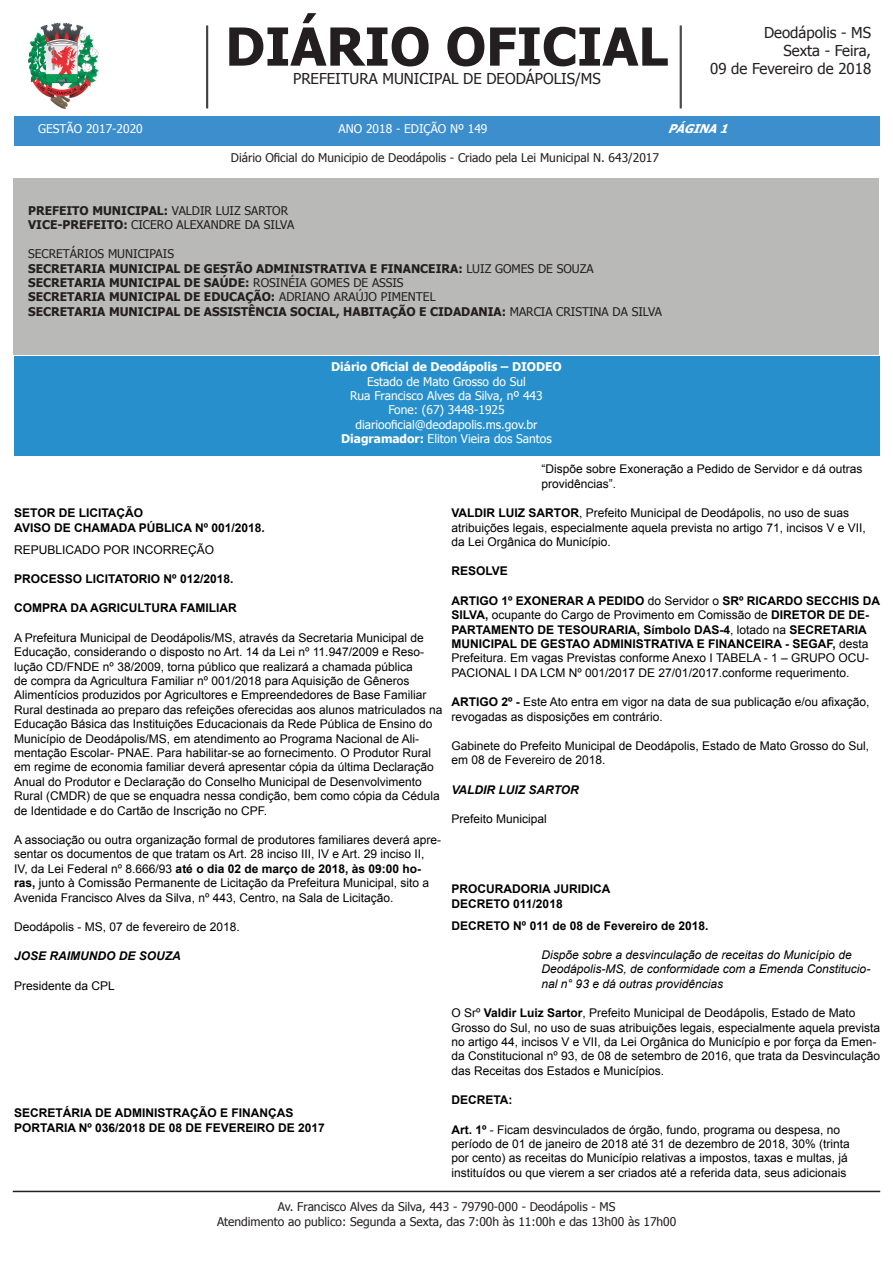
<style>
.page{position:relative;width:893px;height:1263px;background:#fff}
.page>*{position:absolute;margin:0;border:0;box-sizing:border-box;transform-origin:0 0}
.t1{font:700 52.5px "Tahoma";color:#231f20}
.t2{font:15px/18px "Tahoma";color:#231f20;text-align:right}
.t3{font:12px/14.4px "Arial";color:#000}
.t4{font:700 12px/14.4px "Tahoma";color:#231f20}
.t5{font:700 12px/14.4px "Arial";color:#000}
.t6{font:12px/14.4px "Tahoma";color:#231f20}
.t7{font:12px/14.4px "Tahoma";color:#fff;text-align:center}
.t8{font:italic 12px/14.4px "Arial";color:#000}
.t9{font:italic 700 12px "Arial";color:#000}
.t10{font:700 12px "Tahoma";color:#fff}
.t11{font:italic 700 12px "Tahoma";color:#fff}
.s1{font-weight:700}
.s2{font-weight:400}
</style>
<div class="page">
<div style="left:14px;top:357px;width:866px;height:99px;background:#2790cc"></div>
<div style="left:13px;top:178px;width:866px;height:176px;background:#b9b9b8"></div>
<hr style="left:207px;top:26px;width:1px;height:82px;background:#231f20">
<hr style="left:206px;top:26px;width:1px;height:82px;background:#231f20">
<hr style="left:681px;top:26px;width:1px;height:82px;background:#231f20">
<hr style="left:680px;top:26px;width:1px;height:82px;background:#231f20">
<div style="left:14px;top:117px;width:865px;height:29px;background:#3c8ecc"></div>
<img style="left:28px;top:23px;width:71px;height:85px">
<hr style="left:13px;top:1191px;width:867px;height:1px;background:#231f20">
<p class="t7" style="left:38px;top:122px;width:106px">GESTÃO 2017-2020</p>
<h1 class="t1" style="left:225px;top:10px;width:444px">DIÁRIO OFICIAL</h1>
<p class="t2" style="left:293px;top:70px;width:309px">PREFEITURA MUNICIPAL DE DEODÁPOLIS/MS</p>
<p class="t2" style="left:710px;top:24px;width:163px">Deodápolis - MS<br>Sexta - Feira,<br>09 de Fevereiro de 2018</p>
<p class="t7" style="left:339px;top:122px;width:150px">ANO 2018 - EDIÇÃO Nº 149</p>
<p class="t6" style="left:231px;top:151px;width:430px">Diário Oficial do Municipio de Deodápolis - Criado pela Lei Municipal N. 643/2017</p>
<p class="t11" style="left:668px;top:120px;width:68px">PÁGINA1</p>
<p class="t6" style="left:28px;top:204px;width:268px"><span class="s1">PREFEITO MUNICIPAL:</span> VALDIR LUIZ SARTOR<br><span class="s1">VICE-PREFEITO:</span> CICERO ALEXANDRE DA SILVA</p>
<p class="t4" style="left:28px;top:247px;width:635px"><span class="s2">SECRETÁRIOS MUNICIPAIS<br></span>SECRETARIA MUNICIPAL DE GESTÃO ADMINISTRATIVA E FINANCEIRA: <span class="s2">LUIZ GOMES DE SOUZA </span>SECRETARIA MUNICIPAL DE SAÚDE: <span class="s2">ROSINÉIA GOMES DE ASSIS<br></span>SECRETARIA MUNICIPAL DE EDUCAÇÃO: <span class="s2">ADRIANO ARAÚJO PIMENTEL<br></span>SECRETARIA MUNICIPAL DE ASSISTÊNCIA SOCIAL, HABITAÇÃO E CIDADANIA: <span class="s2">MARCIA CRISTINA DA SILVA</span></p>
<p class="t10" style="left:331px;top:358px;width:232px">Diário Oficial de Deodápolis – DIODEO</p>
<p class="t7" style="left:341px;top:375px;width:212px">Estado de Mato Grosso do Sul<br>Rua Francisco Alves da Silva, nº 443<br>Fone: (67) 3448-1925 diariooficial@deodapolis.ms.gov.br<br><span class="s1">Diagramador:</span> Eliton Vieira dos Santos</p>
<p class="t5" style="left:14px;top:506px;width:252px">SETOR DE LICITAÇÃO<br>AVISO DE CHAMADA PÚBLICA Nº 001/2018.</p>
<p class="t3" style="left:14px;top:542px;width:202px">REPUBLICADO POR INCORREÇÃO</p>
<p class="t5" style="left:14px;top:572px;width:221px">PROCESSO LICITATORIO Nº 012/2018.</p>
<p class="t5" style="left:14px;top:601px;width:224px">COMPRA DA AGRICULTURA FAMILIAR</p>
<p class="t3" style="left:14px;top:630px;width:430px">A Prefeitura Municipal de Deodápolis/MS, através da Secretaria Municipal de Educação, considerando o disposto no Art. 14 da Lei nº 11.947/2009 e Reso&shy;lução CD/FNDE nº 38/2009, torna público que realizará a chamada pública<br>de compra da Agricultura Familiar nº 001/2018 para Aquisição de Gêneros Alimentícios produzidos por Agricultores e Empreendedores de Base Familiar Rural destinada ao preparo das refeições oferecidas aos alunos matriculados na Educação Básica das Instituições Educacionais da Rede Pública de Ensino do Município de Deodápolis/MS, em atendimento ao Programa Nacional de Ali&shy;mentação Escolar- PNAE. Para habilitar-se ao fornecimento. O Produtor Rural em regime de economia familiar deverá apresentar cópia da última Declaração Anual do Produtor e Declaração do Conselho Municipal de Desenvolvimento Rural (CMDR) de que se enquadra nessa condição, bem como cópia da Cédula de Identidade e do Cartão de Inscrição no CPF.</p>
<p class="t3" style="left:14px;top:832px;width:428px">A associação ou outra organização formal de produtores familiares deverá apre&shy;sentar os documentos de que tratam os Art. 28 inciso III, IV e Art. 29 inciso II,<br>IV, da Lei Federal nº 8.666/93 <span class="s1">até o dia 02 de março de 2018, às 09:00 ho&shy;ras,</span> junto à Comissão Permanente de Licitação da Prefeitura Municipal, sito a Avenida Francisco Alves da Silva, nº 443, Centro, na Sala de Licitação.</p>
<p class="t3" style="left:14px;top:919px;width:227px">Deodápolis - MS, 07 de fevereiro de 2018.</p>
<p class="t9" style="left:14px;top:948px;width:168px">JOSE RAIMUNDO DE SOUZA</p>
<p class="t3" style="left:14px;top:978px;width:102px">Presidente da CPL</p>
<p class="t5" style="left:14px;top:1106px;width:312px">SECRETÁRIA DE ADMINISTRAÇÃO E FINANÇAS<br>PORTARIA Nº 036/2018 DE 08 DE FEVEREIRO DE 2017</p>
<p class="t3" style="left:541px;top:462px;width:322px">“Dispõe sobre Exoneração a Pedido de Servidor e dá outras providências”.</p>
<p class="t3" style="left:451px;top:506px;width:416px"><span class="s1">VALDIR LUIZ SARTOR</span>, Prefeito Municipal de Deodápolis, no uso de suas atribuições legais, especialmente aquela prevista no artigo 71, incisos V e VII, da Lei Orgânica do Município.</p>
<p class="t5" style="left:451px;top:564px;width:58px">RESOLVE</p>
<p class="t3" style="left:451px;top:593px;width:430px"><span class="s1">ARTIGO 1º EXONERAR A PEDIDO</span> do Servidor o <span class="s1">SRº RICARDO SECCHIS DA SILVA,</span> ocupante do Cargo de Provimento em Comissão de <span class="s1">DIRETOR DE DE-PARTAMENTO DE TESOURARIA, Símbolo DAS-4</span>, lotado na <span class="s1">SECRETARIA MUNICIPAL DE GESTAO ADMINISTRATIVA E FINANCEIRA - SEGAF,</span> desta Prefeitura. Em vagas Previstas conforme Anexo I TABELA - 1 – GRUPO OCU-PACIONAL I DA LCM Nº 001/2017 DE 27/01/2017.conforme requerimento.</p>
<p class="t3" style="left:451px;top:695px;width:419px"><span class="s1">ARTIGO 2º -</span> Este Ato entra em vigor na data de sua publicação e/ou afixação, revogadas as disposições em contrário.</p>
<p class="t3" style="left:451px;top:738px;width:419px">Gabinete do Prefeito Municipal de Deodápolis, Estado de Mato Grosso do Sul, em 08 de Fevereiro de 2018.</p>
<p class="t9" style="left:451px;top:781px;width:129px">VALDIR LUIZ SARTOR</p>
<p class="t3" style="left:451px;top:812px;width:97px">Prefeito Municipal</p>
<p class="t5" style="left:451px;top:882px;width:160px">PROCURADORIA JURIDICA<br>DECRETO 011/2018</p>
<p class="t5" style="left:451px;top:918px;width:258px">DECRETO Nº 011 de 08 de Fevereiro de 2018.</p>
<p class="t8" style="left:541px;top:948px;width:330px">Dispõe sobre a desvinculação de receitas do Município de<br>Deodápolis-MS, de conformidade com a Emenda Constitucio&shy;nal n° 93 e dá outras providências</p>
<p class="t3" style="left:451px;top:1006px;width:430px">O Srº <span class="s1">Valdir Luiz Sartor</span>, Prefeito Municipal de Deodápolis, Estado de Mato Grosso do Sul, no uso de suas atribuições legais, especialmente aquela prevista no artigo 44, incisos V e VII, da Lei Orgânica do Município e por força da Emen&shy;da Constitucional nº 93, de 08 de setembro de 2016, que trata da Desvinculação das Receitas dos Estados e Municípios.</p>
<p class="t5" style="left:451px;top:1093px;width:63px">DECRETA:</p>
<p class="t3" style="left:451px;top:1122px;width:400px"><span class="s1">Art. 1º</span> - Ficam desvinculados de órgão, fundo, programa ou despesa, no período de 01 de janeiro de 2018 até 31 de dezembro de 2018, 30% (trinta por cento) as receitas do Município relativas a impostos, taxas e multas, já instituídos ou que vierem a ser criados até a referida data, seus adicionais</p>
<p class="t6" style="left:217px;top:1200px;width:461px;text-align:center">Av. Francisco Alves da Silva, 443 - 79790-000 - Deodápolis - MS<br>Atendimento ao publico: Segunda a Sexta, das 7:00h às 11:00h e das 13h00 às 17h00</p>
</div>
